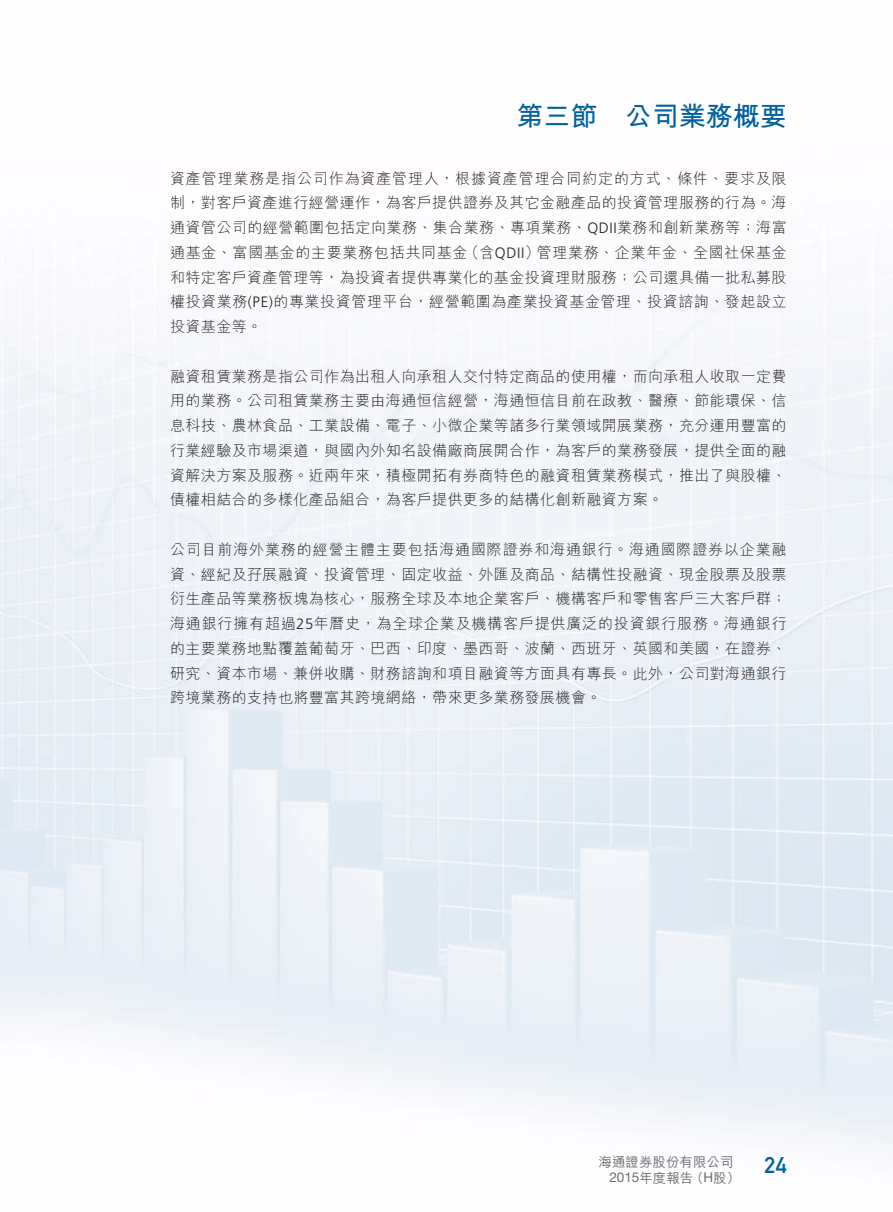
<style>
.page{position:relative;width:893px;height:1212px;background:#fff}
.page>*{position:absolute;margin:0;border:0;box-sizing:border-box;transform-origin:0 0}
.t1{font:700 27px "M Hei HK";color:#00619c}
.t2{font:22.5px "DIN Mittelschrift Std";color:#00619c}
.t3{font:300 15px/24.8px "M Hei HK";letter-spacing:.03em;color:#231f20;text-align:justify}
.t4{font:300 15px "Frutiger LT Std";color:#231f20}
.t5{font:500 13.5px "M Hei HK";color:#6c6d70}
.t6{font:13.5px "Helvetica Neue LT Std";color:#6c6d70}
.s1{font-family:"Frutiger LT Std"}
.s2{font-family:"M Hei HK"}
.s3{font-family:"M Hei HK";font-weight:500}
.s4{font-family:"Helvetica Neue LT Std";font-weight:400}
</style>
<div class="page">
<img style="left:0;top:278px;width:893px;height:872px">
<h1 class="t1" style="left:517px;top:97px;width:82px">第三節</h1>
<h1 class="t1" style="left:625px;top:97px;width:164px">公司業務概要</h1>
<p class="t3" style="left:170px;top:165px;width:618px;text-align:right">資產管理業務是指公司作為資產管理人，根據資產管理合同約定的方式、條件、要求及限制，對客戶資產進行經營運作，為客戶提供證券及其它金融產品的投資管理服務的行為。海通資管公司的經營範圍包括定向業務、集合業務、專項業務、<span class="s1">QDII</span>業務和創新業務等；海富管理業務、企業年金、全國社保基金</p>
<p class="t4" style="left:464px;top:244px;width:77px"><span class="s2">（含</span>QDII<span class="s2">）</span></p>
<p class="t3" style="left:170px;top:239px;width:618px;text-align:left">通基金、富國基金的主要業務包括共同基金<br>和特定客戶資產管理等，為投資者提供專業化的基金投資理財服務；公司還具備一批私募股權投資業務<span class="s1">(PE)</span>的專業投資管理平台，經營範圍為產業投資基金管理、投資諮詢、發起設立投資基金等。</p>
<p class="t3" style="left:170px;top:363px;width:618px">融資租賃業務是指公司作為出租人向承租人交付特定商品的使用權，而向承租人收取一定費用的業務。公司租賃業務主要由海通恒信經營，海通恒信目前在政教、醫療、節能環保、信息科技、農林食品、工業設備、電子、小微企業等諸多行業領域開展業務，充分運用豐富的行業經驗及市場渠道，與國內外知名設備廠商展開合作，為客戶的業務發展，提供全面的融資解決方案及服務。近兩年來，積極開拓有券商特色的融資租賃業務模式，推出了與股權、債權相結合的多樣化產品組合，為客戶提供更多的結構化創新融資方案。</p>
<p class="t3" style="left:170px;top:536px;width:618px">公司目前海外業務的經營主體主要包括海通國際證券和海通銀行。海通國際證券以企業融資、經紀及孖展融資、投資管理、固定收益、外匯及商品、結構性投融資、現金股票及股票衍生產品等業務板塊為核心，服務全球及本地企業客戶、機構客戶和零售客戶三大客戶群;海通銀行擁有超過<span class="s1">25</span>年曆史，為全球企業及機構客戶提供廣泛的投資銀行服務。海通銀行的主要業務地點覆蓋葡萄牙、巴西、印度、墨西哥、波蘭、西班牙、英國和美國，在證券、研究、資本市場、兼併收購、財務諮詢和項目融資等方面具有專長。此外，公司對海通銀行跨境業務的支持也將豐富其跨境網絡，帶來更多業務發展機會。</p>
<p class="t5" style="left:598px;top:1152px;width:136px">海通證券股份有限公司</p>
<p class="t6" style="left:609px;top:1169px;width:86px">2015<span class="s3">年度報告</span></p>
<p class="t5" style="left:690px;top:1168px;width:52px">（<span class="s4">H</span>股(</p>
<h2 class="t2" style="left:764px;top:1152px;width:24px">24</h2>
</div>
